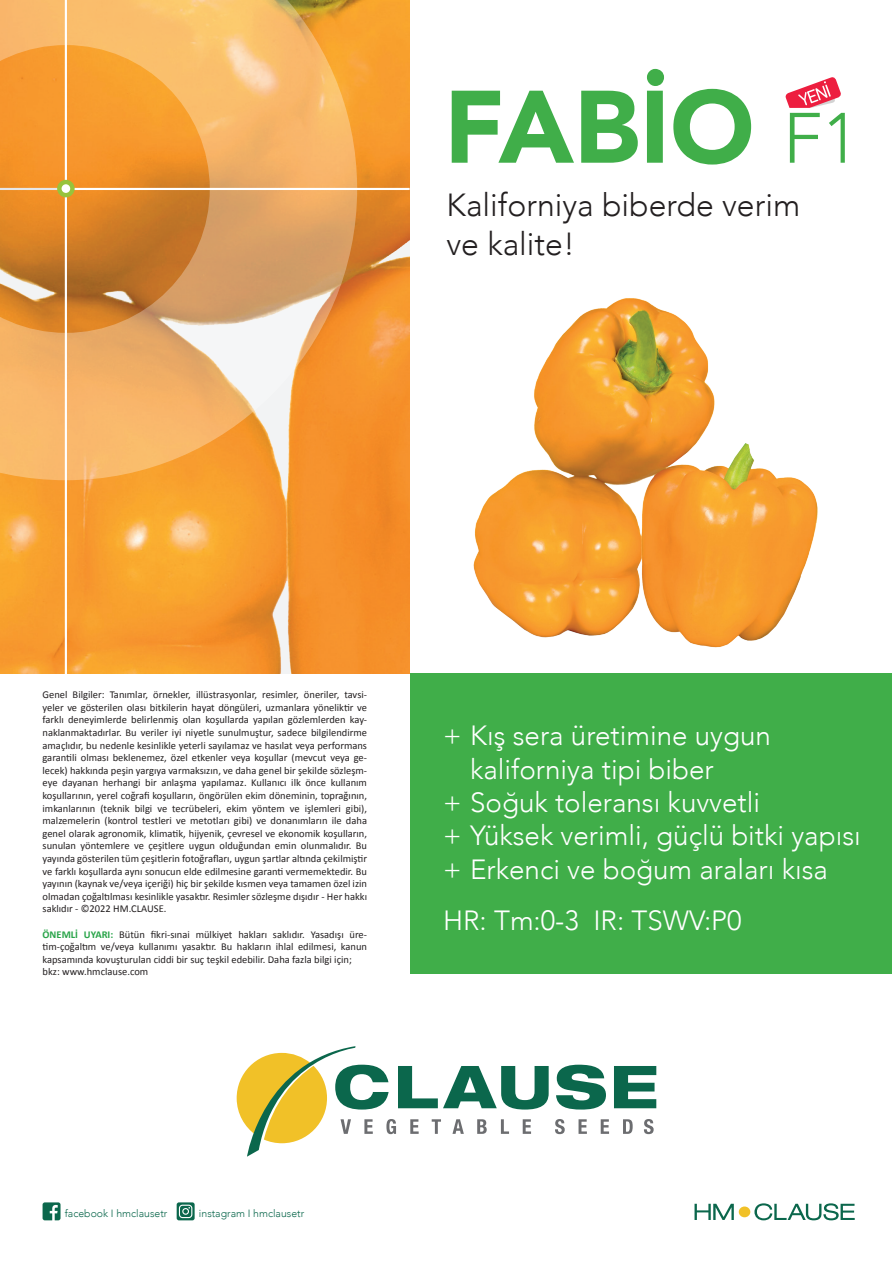
<style>
.page{position:relative;width:893px;height:1263px;background:#fff}
.page>*{position:absolute;margin:0;border:0;box-sizing:border-box;transform-origin:0 0}
.t1{font:900 101.7px "Avenir";color:#40ae49}
.t2{font:300 31.95px/38.2px "Avenir";color:#231f20}
.t3{font:300 27.75px "Avenir";color:#fff}
.t4{font:10.5px/12.6px "Calibri";color:#231f20;text-align:justify}
.t5{font:300 10.5px "Avenir";color:#0b674c}
.s1{font-weight:300;font-size:70.35px}
.s2{font-weight:700;color:#29a449}
</style>
<div class="page">
<img style="left:0;top:0;width:410px;height:674px">
<svg style="left:556px;top:1065px;width:50px;height:44px"></svg>
<svg style="left:614px;top:1066px;width:42px;height:42px"></svg>
<svg style="left:555px;top:1119px;width:10px;height:15px"></svg>
<svg style="left:578px;top:1119px;width:9px;height:15px"></svg>
<svg style="left:601px;top:1119px;width:8px;height:15px"></svg>
<svg style="left:623px;top:1119px;width:10px;height:15px"></svg>
<svg style="left:644px;top:1119px;width:10px;height:15px"></svg>
<svg style="left:236px;top:1046px;width:313px;height:111px"></svg>
<svg style="left:0;top:0;width:357px;height:480px;background:#eba658"></svg>
<hr style="left:64px;top:188px;width:346px;height:2px;background:#fff">
<hr style="left:65px;top:0;width:2px;height:680px;background:#fff">
<hr style="left:0;top:188px;width:66px;height:2px;background:#e6e7e9">
<div style="left:57px;top:180px;width:18px;height:17px;background:#97c33c;border-radius:50%"></div>
<div style="left:62px;top:184px;width:8px;height:9px;background:#fff;border-radius:50%"></div>
<svg style="left:694px;top:1204px;width:40px;height:16px"></svg>
<svg style="left:754px;top:1203px;width:101px;height:17px"></svg>
<div style="left:739px;top:1206px;width:11px;height:11px;background:#f1c128;border-radius:50%"></div>
<div style="left:410px;top:674px;width:482px;height:300px;background:#40ae49"></div>
<svg style="left:43px;top:1202px;width:18px;height:18px"></svg>
<svg style="left:177px;top:1202px;width:18px;height:18px"></svg>
<svg style="left:785px;top:77px;width:56px;height:31px"></svg>
<img style="left:410px;top:298px;width:474px;height:376px">
<h1 class="t1" style="left:444px;top:40px;width:417px">FABİO <span class="s1">F1</span></h1>
<h2 class="t2" style="left:446px;top:186px;width:355px">Kaliforniya biberde verim ve kalite!</h2>
<p class="t4" style="left:43px;top:688px;width:326px">Genel Bilgiler: Tanımlar, örnekler, illüstrasyonlar, resimler, öneriler, tavsi&shy;yeler ve gösterilen olası bitkilerin hayat döngüleri, uzmanlara yöneliktir ve farklı deneyimlerde belirlenmiş olan koşullarda yapılan gözlemlerden kay&shy;naklanmaktadırlar. Bu veriler iyi niyetle sunulmuştur, sadece bilgilendirme amaçlıdır, bu nedenle kesinlikle yeterli sayılamaz ve hasılat veya performans garantili olması beklenemez, özel etkenler veya koşullar (mevcut veya ge&shy;lecek) hakkında peşin yargıya varmaksızın, ve daha genel bir şekilde sözleşm&shy;eye dayanan herhangi bir anlaşma yapılamaz. Kullanıcı ilk önce kullanım koşullarının, yerel coğrafi koşulların, öngörülen ekim döneminin, toprağının, imkanlarının (teknik bilgi ve tecrübeleri, ekim yöntem ve işlemleri gibi), malzemelerin (kontrol testleri ve metotları gibi) ve donanımların ile daha genel olarak agronomik, klimatik, hijyenik, çevresel ve ekonomik koşulların, sunulan yöntemlere ve çeşitlere uygun olduğundan emin olunmalıdır. Bu yayında gösterilen tüm çeşitlerin fotoğrafları, uygun şartlar altında çekilmiştir ve farklı koşullarda aynı sonucun elde edilmesine garanti vermemektedir. Bu yayının (kaynak ve/veya içeriği) hiç bir şekilde kısmen veya tamamen özel izin olmadan çoğaltılması kesinlikle yasaktır. Resimler sözleşme dışıdır - Her hakkı saklıdır - ©2022 HM.CLAUSE.</p>
<p class="t4" style="left:43px;top:927px;width:326px;text-align:left"><span class="s2">ÖNEMLİ UYARI:</span> Bütün fikri-sınai mülkiyet hakları saklıdır. Yasadışı üre&shy;tim-çoğaltım ve/veya kullanımı yasaktır. Bu hakların ihlal edilmesi, kanun kapsamında kovuşturulan ciddi bir suç teşkil edebilir. Daha fazla bilgi için; bkz: www.hmclause.com</p>
<h3 class="t3" style="left:443px;top:719px;width:329px">+ Kış sera üretimine uygun</h3>
<h3 class="t3" style="left:470px;top:753px;width:245px">kaliforniya tipi biber</h3>
<h3 class="t3" style="left:443px;top:786px;width:319px">+ Soğuk toleransı kuvvetli</h3>
<h3 class="t3" style="left:443px;top:819px;width:419px">+ Yüksek verimli, güçlü bitki yapısı</h3>
<h3 class="t3" style="left:443px;top:852px;width:386px">+ Erkenci ve boğum araları kısa</h3>
<h3 class="t3" style="left:443px;top:904px;width:300px">HR: Tm:0-3 IR: TSWV:P0</h3>
<p class="t5" style="left:65px;top:1207px;width:104px">facebook I hmclausetr</p>
<p class="t5" style="left:199px;top:1207px;width:107px">instagram I hmclausetr</p>
</div>
